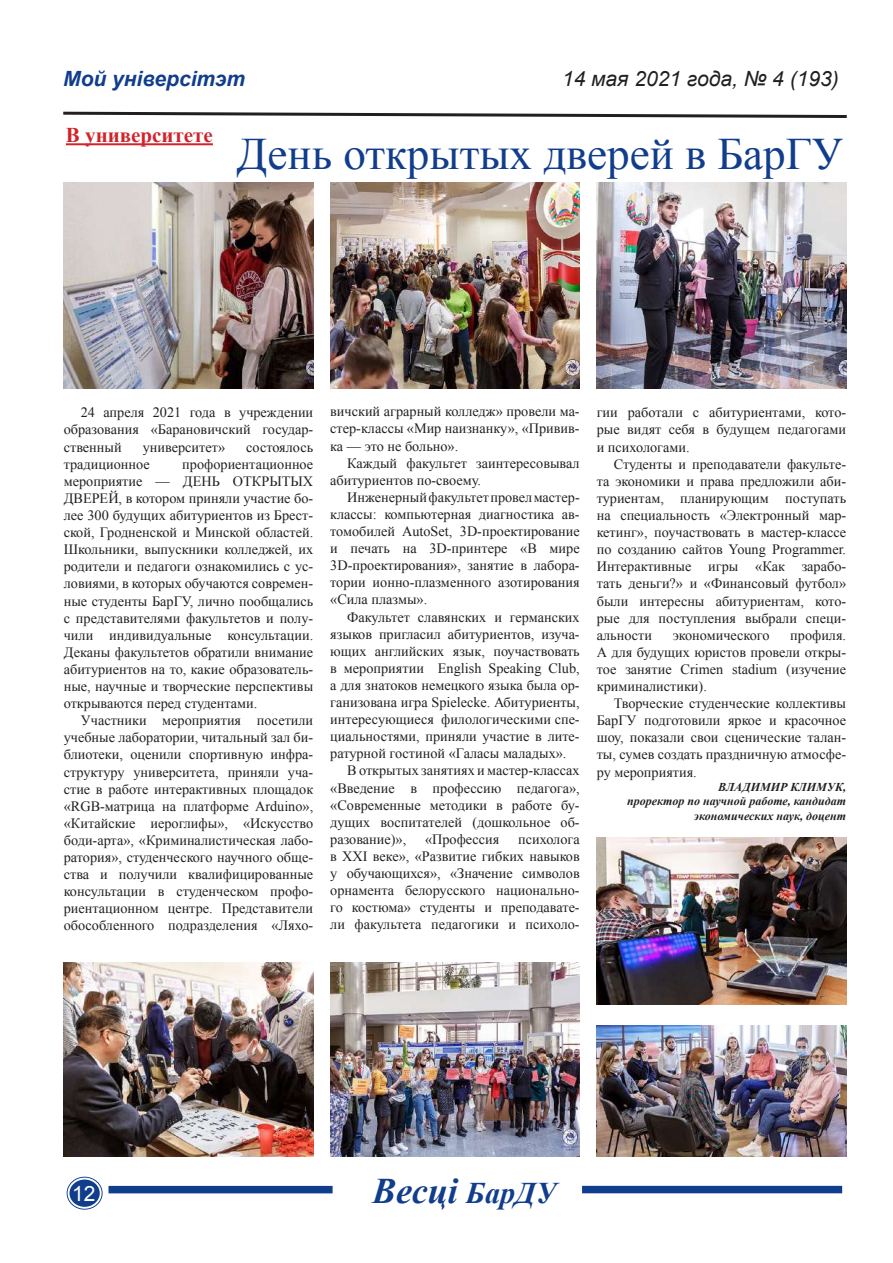
<style>
.page{position:relative;width:893px;height:1263px;background:#fff}
.page>*{position:absolute;margin:0;border:0;box-sizing:border-box;transform-origin:0 0}
.t1{font:45px "Times New Roman";color:#113d8d}
.t2{font:italic 700 36px "Times New Roman";color:#113d8d}
.t3{font:italic 21px "Arial";color:#231f20}
.t4{font:italic 700 21px "Arial";color:#113d8d}
.t5{font:700 21px "Times New Roman";color:#d1232a}
.t6{font:21px "Arial";color:#fff}
.t7{font:14.25px/17.1px "Times New Roman";color:#231f20;text-align:justify}
.t8{font:italic 700 12px/14.4px "Times New Roman";color:#231f20;text-align:right}
.s1{font-size:30px}
</style>
<div class="page">
<svg style="left:63px;top:111px;width:784px;height:7px"></svg>
<div style="left:108px;top:1186px;width:225px;height:7px;background:#113d8d"></div>
<div style="left:582px;top:1186px;width:260px;height:7px;background:#113d8d"></div>
<svg style="left:67px;top:1177px;width:36px;height:33px"></svg>
<div style="left:64px;top:1174px;width:41px;height:38px;border:2px solid #fff;border-radius:50%"></div>
<div style="left:68px;top:1177px;width:34px;height:32px;border:2px solid #fff;border-radius:50%"></div>
<hr style="left:66px;top:143px;width:147px;height:2px;background:#d1232a">
<img style="left:64px;top:183px;width:249px;height:205px">
<img style="left:330px;top:183px;width:250px;height:205px">
<img style="left:597px;top:183px;width:249px;height:205px">
<img style="left:64px;top:963px;width:249px;height:193px">
<img style="left:330px;top:963px;width:250px;height:193px">
<img style="left:597px;top:1025px;width:249px;height:131px">
<img style="left:597px;top:838px;width:249px;height:167px">
<h3 class="t4" style="left:63px;top:65px;width:183px">Мой універсітэт</h3>
<h3 class="t3" style="left:562px;top:65px;width:278px">14 мая 2021 года, № 4 (193)</h3>
<h3 class="t5" style="left:66px;top:120px;width:148px">В университете</h3>
<h1 class="t1" style="left:236px;top:123px;width:609px">День открытых дверей в БарГУ</h1>
<p class="t7" style="left:64px;top:404px;width:251px;text-indent:17px">24 апреля 2021 года в учреждении образования «Барановичский государ&shy;ственный</p>
<p class="t7" style="left:143px;top:438px;width:84px">университет»</p>
<p class="t7" style="left:246px;top:438px;width:68px">состоялось</p>
<p class="t7" style="left:64px;top:455px;width:87px">традиционное</p>
<p class="t7" style="left:64px;top:455px;width:251px;text-indent:119px">профориентационное мероприятие — ДЕНЬ ОТКРЫТЫХ ДВЕРЕЙ, в котором приняли участие бо&shy;лее 300 будущих абитуриентов из Брест&shy;ской, Гродненской и Минской областей.<br>Школьники, выпускники колледжей, их родители и педагоги ознакомились с ус&shy;ловиями, в которых обучаются современ&shy;ные студенты БарГУ, лично пообщались с представителями факультетов и полу&shy;чили индивидуальные консультации.<br>Деканы факультетов обратили внимание абитуриентов на то, какие образователь&shy;ные, научные и творческие перспективы открываются перед студентами.</p>
<p class="t7" style="left:64px;top:712px;width:251px;text-indent:17px">Участники мероприятия посетили учебные лаборатории, читальный зал би&shy;блиотеки, оценили спортивную инфра&shy;структуру университета, приняли уча&shy;стие в работе интерактивных площадок «RGB-матрица на платформе Arduino», «Китайские иероглифы», «Искусство боди-арта», «Криминалистическая лабо&shy;ратория», студенческого научного обще&shy;ства и получили квалифицированные консультации в студенческом профо&shy;риентационном центре. Представители обособленного подразделения «Ляхо-</p>
<p class="t7" style="left:330px;top:403px;width:251px">вичский аграрный колледж» провели ма&shy;стер-классы «Мир наизнанку», «Привив&shy;ка — это не больно».</p>
<p class="t7" style="left:330px;top:454px;width:251px;text-indent:17px">Каждый факультет заинтересовывал абитуриентов по-своему.</p>
<p class="t7" style="left:330px;top:488px;width:251px;text-indent:17px">Инженерный факультет провел мастер&shy;классы: компьютерная диагностика ав&shy;томобилей AutoSet, 3D-проектирование и печать на 3D-принтере «В мире 3D-проектирования», занятие в лабора&shy;тории ионно-плазменного азотирования «Сила плазмы».</p>
<p class="t7" style="left:347px;top:608px;width:234px">Факультет славянских и германских</p>
<p class="t7" style="left:330px;top:625px;width:251px">языков пригласил абитуриентов, изуча-</p>
<p class="t7" style="left:330px;top:642px;width:251px">ющих английских язык, поучаствовать</p>
<p class="t7" style="left:330px;top:659px;width:251px">в мероприятии English Speaking Club,</p>
<p class="t7" style="left:330px;top:676px;width:251px">а для знатоков немецкого языка была ор-</p>
<p class="t7" style="left:330px;top:693px;width:251px">ганизована игра Spielecke. Абитуриенты,</p>
<p class="t7" style="left:330px;top:711px;width:251px">интересующиеся филологическими спе-</p>
<p class="t7" style="left:330px;top:728px;width:251px">циальностями, приняли участие в лите-</p>
<p class="t7" style="left:330px;top:745px;width:238px">ратурной гостиной «Галасы маладых».</p>
<p class="t7" style="left:347px;top:762px;width:234px">В открытых занятиях и мастер-классах</p>
<p class="t7" style="left:330px;top:779px;width:251px">«Введение в профессию педагога»,</p>
<p class="t7" style="left:330px;top:796px;width:251px">«Современные методики в работе бу-</p>
<p class="t7" style="left:330px;top:813px;width:251px">дущих воспитателей (дошкольное об-</p>
<p class="t7" style="left:330px;top:830px;width:77px">разование)»,</p>
<p class="t7" style="left:425px;top:830px;width:76px">«Профессия</p>
<p class="t7" style="left:330px;top:830px;width:251px;text-indent:188px">психолога в XXI веке», «Развитие гибких навыков у обучающихся», «Значение символов орнамента белорусского национально&shy;го костюма» студенты и преподавате&shy;ли факультета педагогики и психоло-</p>
<p class="t7" style="left:597px;top:404px;width:251px">гии работали с абитуриентами, кото&shy;рые видят себя в будущем педагогами и психологами.</p>
<p class="t7" style="left:597px;top:455px;width:251px;text-indent:17px">Студенты и преподаватели факульте&shy;та экономики и права предложили аби&shy;туриентам, планирующим поступать на специальность «Электронный мар&shy;кетинг», поучаствовать в мастер-классе по созданию сайтов Young Programmer.<br>Интерактивные игры «Как зарабо&shy;тать деньги?» и «Финансовый футбол» были интересны абитуриентам, кото&shy;рые для поступления выбрали специ&shy;альности</p>
<p class="t7" style="left:597px;top:626px;width:251px;text-indent:193px">профиля.<br>А для будущих юристов провели откры&shy;тое занятие Crimen stadium (изучение криминалистики).</p>
<p class="t7" style="left:597px;top:694px;width:251px;text-indent:17px">Творческие студенческие коллективы БарГУ подготовили яркое и красочное шоу, показали свои сценические талан&shy;ты, сумев создать праздничную атмосфе&shy;ру мероприятия.</p>
<p class="t8" style="left:627px;top:779px;width:220px">ВЛАДИМИР КЛИМУК,<br>проректор по научной работе, кандидат экономических наук, доцент</p>
<p class="t7" style="left:673px;top:626px;width:98px">экономического</p>
<h3 class="t6" style="left:72px;top:1180px;width:25px">12</h3>
<h2 class="t2" style="left:372px;top:1166px;width:186px">Весці <span class="s1">БарДУ</span></h2>
</div>
